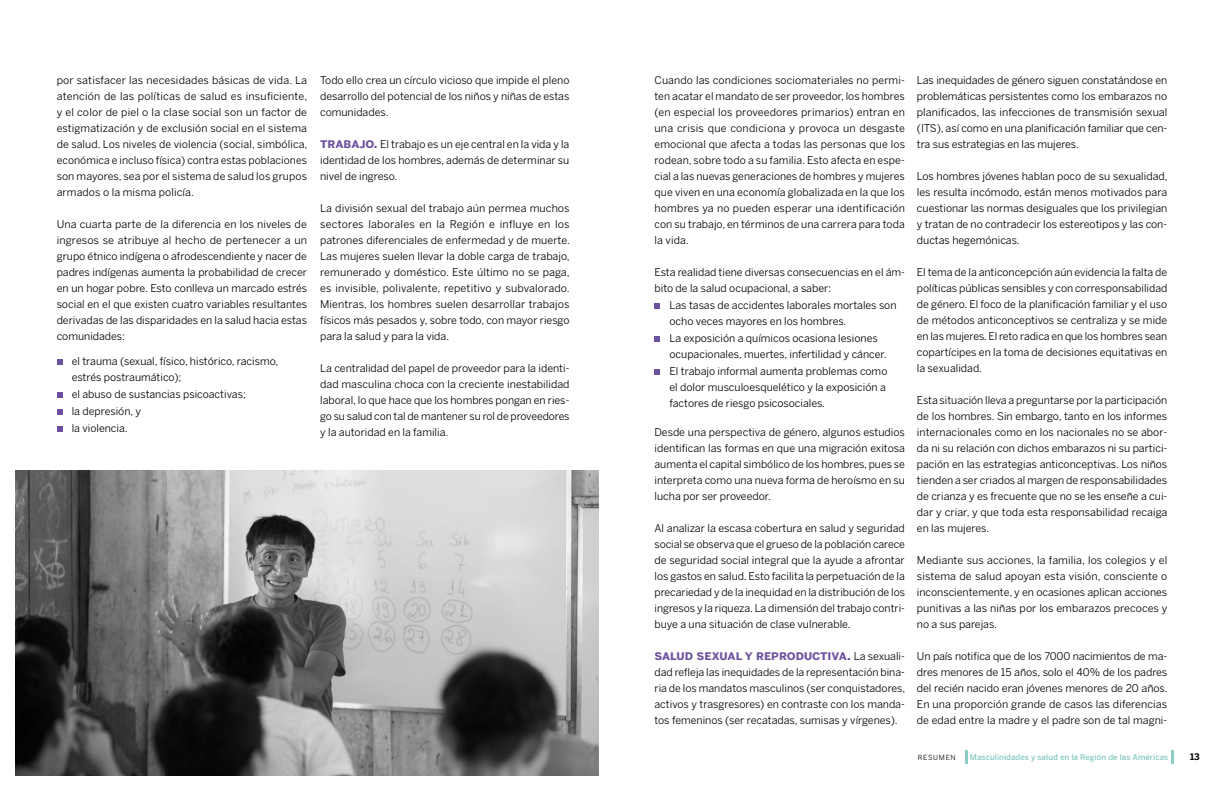
<style>
.page{position:relative;width:1224px;height:792px;background:#fff}
.page>*{position:absolute;margin:0;border:0;box-sizing:border-box;transform-origin:0 0}
.inciso{font:700 13px "Benton Sans";color:#6c529e}
.texto{font:10.6px/16px "Benton Sans";color:#000;text-align:justify}
.bullet{font:10.6px/16px "Benton Sans";color:#000}
.inciso-2{font:10.6px/16px "Benton Sans";color:#000;text-align:justify}
.t1{font:700 9px "Benton Sans";color:#000}
.t2{font:500 8px "Benton Sans";color:#8bccc3}
.t3{font:7px "Benton Sans";letter-spacing:.1em;color:#000}
.s1{font-weight:700;font-size:13px;color:#6c529e}
.s2{font-weight:400;font-size:10.6px;color:#000}
</style>
<div class="page">
<svg style="left:965px;top:750px;width:2px;height:14px"></svg>
<hr style="left:1171px;top:750px;width:3px;height:14px;background:#8bccc3">
<svg style="left:57px;top:359px;width:5px;height:6px"></svg>
<svg style="left:57px;top:392px;width:5px;height:6px"></svg>
<svg style="left:57px;top:409px;width:5px;height:6px"></svg>
<svg style="left:57px;top:426px;width:5px;height:6px"></svg>
<svg style="left:655px;top:303px;width:5px;height:6px"></svg>
<svg style="left:655px;top:336px;width:5px;height:6px"></svg>
<svg style="left:655px;top:369px;width:5px;height:6px"></svg>
<img style="left:15px;top:471px;width:584px;height:305px">
<p class="texto" style="left:57px;top:72px;width:252px">por satisfacer las necesidades básicas de vida. La atención de las políticas de salud es insuficiente, y el color de piel o la clase social son un factor de estigmatización y de exclusión social en el sistema de salud. Los niveles de violencia (social, simbólica, económica e incluso física) contra estas poblaciones son mayores, sea por el sistema de salud los grupos armados o la misma policía.</p>
<p class="texto" style="left:57px;top:216px;width:252px">Una cuarta parte de la diferencia en los niveles de ingresos se atribuye al hecho de pertenecer a un grupo étnico indígena o afrodescendiente y nacer de padres indígenas aumenta la probabilidad de crecer en un hogar pobre. Esto conlleva un marcado estrés social en el que existen cuatro variables resultantes derivadas de las disparidades en la salud hacia estas comunidades:</p>
<p class="bullet" style="left:72px;top:353px;width:208px">el trauma (sexual, físico, histórico, racismo, estrés postraumático);</p>
<p class="bullet" style="left:72px;top:386px;width:176px">el abuso de sustancias psicoactivas;</p>
<p class="bullet" style="left:72px;top:403px;width:71px">la depresión, y</p>
<p class="bullet" style="left:72px;top:420px;width:58px">la violencia.</p>
<p class="texto" style="left:320px;top:72px;width:251px">Todo ello crea un círculo vicioso que impide el pleno desarrollo del potencial de los niños y niñas de estas comunidades.</p>
<p class="inciso-2" style="left:320px;top:136px;width:251px"><span class="s1">TRABAJO.</span> El trabajo es un eje central en la vida y la identidad de los hombres, además de determinar su nivel de ingreso.</p>
<p class="texto" style="left:320px;top:200px;width:251px">La división sexual del trabajo aún permea muchos sectores laborales en la Región e influye en los patrones diferenciales de enfermedad y de muerte.<br>Las mujeres suelen llevar la doble carga de trabajo, remunerado y doméstico. Este último no se paga, es invisible, polivalente, repetitivo y subvalorado.<br>Mientras, los hombres suelen desarrollar trabajos físicos más pesados y, sobre todo, con mayor riesgo para la salud y para la vida.</p>
<p class="texto" style="left:320px;top:360px;width:251px">La centralidad del papel de proveedor para la identi&shy;dad masculina choca con la creciente inestabilidad laboral, lo que hace que los hombres pongan en ries&shy;go su salud con tal de mantener su rol de proveedores y la autoridad en la familia.</p>
<p class="texto" style="left:655px;top:72px;width:252px">Cuando las condiciones sociomateriales no permi&shy;ten acatar el mandato de ser proveedor, los hombres (en especial los proveedores primarios) entran en una crisis que condiciona y provoca un desgaste emocional que afecta a todas las personas que los rodean, sobre todo a su familia. Esto afecta en espe&shy;cial a las nuevas generaciones de hombres y mujeres que viven en una economía globalizada en la que los hombres ya no pueden esperar una identificación con su trabajo, en términos de una carrera para toda la vida.</p>
<p class="texto" style="left:655px;top:264px;width:252px">Esta realidad tiene diversas consecuencias en el ám&shy;bito de la salud ocupacional, a saber:</p>
<p class="bullet" style="left:670px;top:297px;width:229px">Las tasas de accidentes laborales mortales son ocho veces mayores en los hombres.</p>
<p class="bullet" style="left:670px;top:330px;width:219px">La exposición a químicos ocasiona lesiones ocupacionales, muertes, infertilidad y cáncer.</p>
<p class="bullet" style="left:670px;top:363px;width:219px">El trabajo informal aumenta problemas como el dolor musculoesquelético y la exposición a factores de riesgo psicosociales.</p>
<p class="texto" style="left:655px;top:424px;width:252px">Desde una perspectiva de género, algunos estudios identifican las formas en que una migración exitosa aumenta el capital simbólico de los hombres, pues se interpreta como una nueva forma de heroísmo en su lucha por ser proveedor.</p>
<p class="texto" style="left:655px;top:520px;width:252px">Al analizar la escasa cobertura en salud y seguridad social se observa que el grueso de la población carece de seguridad social integral que la ayude a afrontar los gastos en salud. Esto facilita la perpetuación de la precariedad y de la inequidad en la distribución de los ingresos y la riqueza. La dimensión del trabajo contri&shy;buye a una situación de clase vulnerable.</p>
<p class="inciso" style="left:655px;top:647px;width:252px">SALUD SEXUAL Y REPRODUCTIVA. <span class="s2">La sexuali-</span></p>
<p class="inciso-2" style="left:655px;top:664px;width:252px">dad refleja las inequidades de la representación bina&shy;ria de los mandatos masculinos (ser conquistadores, activos y trasgresores) en contraste con los manda&shy;tos femeninos (ser recatadas, sumisas y vírgenes).</p>
<p class="texto" style="left:917px;top:72px;width:252px">Las inequidades de género siguen constatándose en problemáticas persistentes como los embarazos no planificados, las infecciones de transmisión sexual (ITS), así como en una planificación familiar que cen&shy;tra sus estrategias en las mujeres.</p>
<p class="texto" style="left:917px;top:168px;width:252px">Los hombres jóvenes hablan poco de su sexualidad, les resulta incómodo, están menos motivados para cuestionar las normas desiguales que los privilegian y tratan de no contradecir los estereotipos y las con&shy;ductas hegemónicas.</p>
<p class="texto" style="left:917px;top:264px;width:252px">El tema de la anticoncepción aún evidencia la falta de políticas públicas sensibles y con corresponsabilidad de género. El foco de la planificación familiar y el uso de métodos anticonceptivos se centraliza y se mide en las mujeres. El reto radica en que los hombres sean copartícipes en la toma de decisiones equitativas en la sexualidad.</p>
<p class="texto" style="left:917px;top:392px;width:252px">Esta situación lleva a preguntarse por la participación de los hombres. Sin embargo, tanto en los informes internacionales como en los nacionales no se abor&shy;da ni su relación con dichos embarazos ni su partici&shy;pación en las estrategias anticonceptivas. Los niños tienden a ser criados al margen de responsabilidades de crianza y es frecuente que no se les enseñe a cui&shy;dar y criar, y que toda esta responsabilidad recaiga en las mujeres.</p>
<p class="texto" style="left:917px;top:552px;width:252px">Mediante sus acciones, la familia, los colegios y el sistema de salud apoyan esta visión, consciente o inconscientemente, y en ocasiones aplican acciones punitivas a las niñas por los embarazos precoces y no a sus parejas.</p>
<p class="texto" style="left:917px;top:648px;width:252px">Un país notifica que de los 7000 nacimientos de ma&shy;dres menores de 15 años, solo el 40% de los padres del recién nacido eran jóvenes menores de 20 años.<br>En una proporción grande de casos las diferencias de edad entre la madre y el padre son de tal magni-</p>
<p class="t3" style="left:918px;top:753px;width:39px">RESUMEN</p>
<p class="t2" style="left:970px;top:752px;width:200px">Masculinidades y salud en la Región de las Américas</p>
<p class="t1" style="left:1190px;top:751px;width:11px">13</p>
</div>
